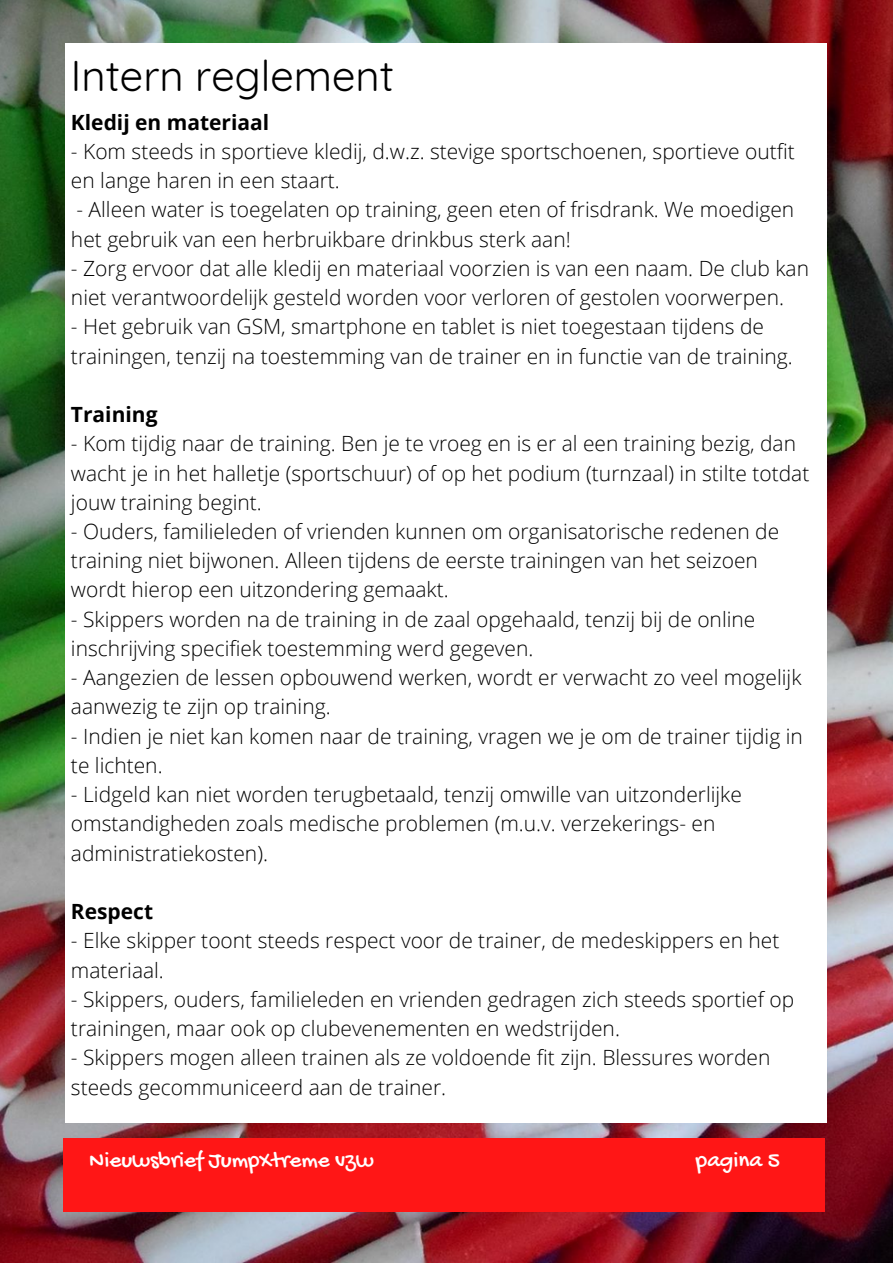
<style>
.page{position:relative;width:893px;height:1264px;background:#fff}
.page>*{position:absolute;margin:0;border:0;box-sizing:border-box;transform-origin:0 0}
.t1{font:42px "Quicksand";color:#000}
.t2{font:23.1px "Gochi Hand";color:#fff}
.t3{font:300 21px/29.2px "Open Sans";color:#000}
.t4{font:700 21px "Open Sans";color:#000}
</style>
<div class="page">
<img style="left:0;top:0;width:892px;height:1262px">
<div style="left:777px;top:1138px;width:47px;height:73px;background:#ff1616"></div>
<div style="left:110px;top:1138px;width:667px;height:73px;background:#ff1616"></div>
<div style="left:63px;top:1138px;width:47px;height:73px;background:#ff1616"></div>
<div style="left:65px;top:43px;width:762px;height:1079px;background:#fff"></div>
<p class="t1" style="left:71px;top:49px;width:324px">Intern reglement</p>
<p class="t4" style="left:71px;top:107px;width:200px">Kledij en materiaal</p>
<p class="t3" style="left:71px;top:136px;width:725px">- Kom steeds in sportieve kledij, d.w.z. stevige sportschoenen, sportieve outfit en lange haren in een staart.</p>
<p class="t3" style="left:71px;top:194px;width:724px">- Alleen water is toegelaten op training, geen eten of frisdrank. We moedigen het gebruik van een herbruikbare drinkbus sterk aan!</p>
<p class="t3" style="left:71px;top:253px;width:739px">- Zorg ervoor dat alle kledij en materiaal voorzien is van een naam. De club kan niet verantwoordelijk gesteld worden voor verloren of gestolen voorwerpen.</p>
<p class="t3" style="left:71px;top:311px;width:723px">- Het gebruik van GSM, smartphone en tablet is niet toegestaan tijdens de trainingen, tenzij na toestemming van de trainer en in functie van de training.</p>
<p class="t4" style="left:71px;top:399px;width:88px">Training</p>
<p class="t3" style="left:71px;top:428px;width:739px">- Kom tijdig naar de training. Ben je te vroeg en is er al een training bezig, dan wacht je in het halletje (sportschuur) of op het podium (turnzaal) in stilte totdat jouw training begint.</p>
<p class="t3" style="left:71px;top:516px;width:709px">- Ouders, familieleden of vrienden kunnen om organisatorische redenen de training niet bijwonen. Alleen tijdens de eerste trainingen van het seizoen wordt hierop een uitzondering gemaakt.</p>
<p class="t3" style="left:71px;top:604px;width:685px">- Skippers worden na de training in de zaal opgehaald, tenzij bij de online inschrijving specifiek toestemming werd gegeven.</p>
<p class="t3" style="left:71px;top:662px;width:732px">- Aangezien de lessen opbouwend werken, wordt er verwacht zo veel mogelijk aanwezig te zijn op training.</p>
<p class="t3" style="left:71px;top:721px;width:733px">- Indien je niet kan komen naar de training, vragen we je om de trainer tijdig in te lichten.</p>
<p class="t3" style="left:71px;top:779px;width:672px">- Lidgeld kan niet worden terugbetaald, tenzij omwille van uitzonderlijke omstandigheden zoals medische problemen (m.u.v. verzekerings- en administratiekosten).</p>
<p class="t4" style="left:71px;top:896px;width:84px">Respect</p>
<p class="t3" style="left:71px;top:925px;width:710px">- Elke skipper toont steeds respect voor de trainer, de medeskippers en het materiaal.</p>
<p class="t3" style="left:71px;top:984px;width:724px">- Skippers, ouders, familieleden en vrienden gedragen zich steeds sportief op trainingen, maar ook op clubevenementen en wedstrijden.</p>
<p class="t3" style="left:71px;top:1042px;width:701px">- Skippers mogen alleen trainen als ze voldoende fit zijn. Blessures worden steeds gecommuniceerd aan de trainer.</p>
<p class="t2" style="left:89px;top:1147px;width:286px">Nieuwsbrief JumpXtreme vzw</p>
<p class="t2" style="left:696px;top:1147px;width:85px">pagina 5</p>
</div>
